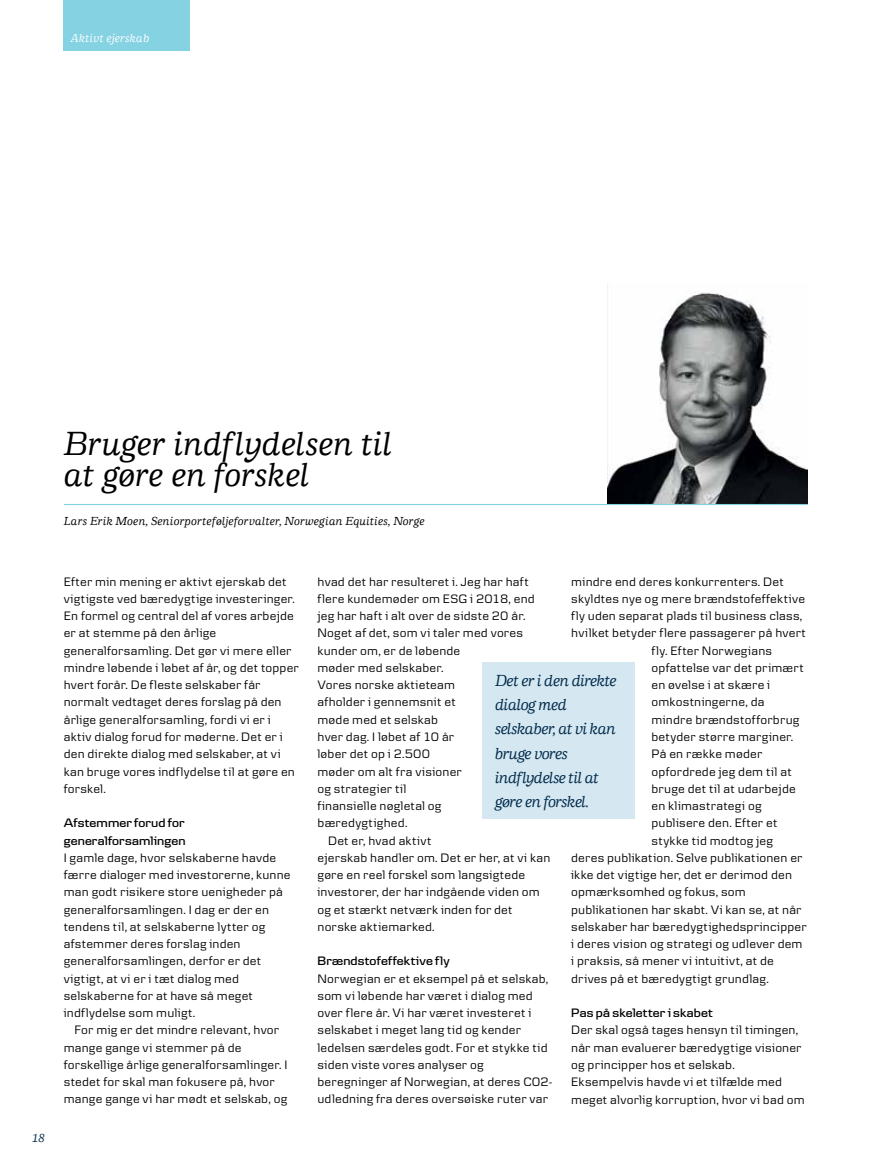
<style>
.page{position:relative;width:893px;height:1170px;background:#fff}
.page>*{position:absolute;margin:0;border:0;box-sizing:border-box;transform-origin:0 0}
.t1{font:italic 500 34.5px/31.5px "Danske Human";color:#000}
.t2{font:italic 500 16.5px/24px "Danske Human";letter-spacing:-.035em;color:#002a4b}
.t3{font:12.75px/17.2px "Danske Text";letter-spacing:.015em;color:#000}
.t4{font:600 12.75px/17.2px "Danske Headline";letter-spacing:.01em;color:#000}
.t5{font:italic 500 12px "Danske Human";letter-spacing:.015em;color:#000}
.t6{font:italic 500 12px "Danske Human";letter-spacing:.02em;color:#fff}
.t7{font:italic 500 12px "Danske Human";color:#002a4b}
</style>
<div class="page">
<img style="left:607px;top:284px;width:200px;height:220px">
<div style="left:482px;top:662px;width:152px;height:157px;background:#d5e7f0"></div>
<div style="left:63px;top:0;width:127px;height:50px;background:#84d2e2"></div>
<hr style="left:64px;top:504px;width:744px;height:1px;background:#84d2e2">
<p class="t6" style="left:71px;top:32px;width:80px">Aktivt ejerskab</p>
<h1 class="t1" style="left:64px;top:428px;width:330px">Bruger indflydelsen til at gøre en forskel</h1>
<p class="t5" style="left:64px;top:514px;width:363px">Lars Erik Moen, Seniorporteføljeforvalter, Norwegian Equities, Norge</p>
<p class="t7" style="left:32px;top:1131px;width:14px">18</p>
<p class="t3" style="left:64px;top:572px;width:237px">Efter min mening er aktivt ejerskab det vigtigste ved bæredygtige investeringer.<br>En formel og central del af vores arbejde er at stemme på den årlige generalforsamling. Det gør vi mere eller mindre løbende i løbet af år, og det topper hvert forår. De fleste selskaber får normalt vedtaget deres forslag på den årlige generalforsamling, fordi vi er i aktiv dialog forud for møderne. Det er i den direkte dialog med selskaber, at vi kan bruge vores indflydelse til at gøre en forskel.</p>
<p class="t4" style="left:64px;top:814px;width:123px">Afstemmer forud for generalforsamlingen</p>
<p class="t3" style="left:64px;top:848px;width:228px">I gamle dage, hvor selskaberne havde færre dialoger med investorerne, kunne man godt risikere store uenigheder på generalforsamlingen. I dag er der en tendens til, at selskaberne lytter og afstemmer deres forslag inden generalforsamlingen, derfor er det vigtigt, at vi er i tæt dialog med selskaberne for at have så meget indflydelse som muligt.</p>
<p class="t3" style="left:64px;top:1021px;width:225px;text-indent:11px">For mig er det mindre relevant, hvor mange gange vi stemmer på de forskellige årlige generalforsamlinger. I stedet for skal man fokusere på, hvor mange gange vi har mødt et selskab, og</p>
<p class="t3" style="left:317px;top:572px;width:213px">hvad det har resulteret i. Jeg har haft</p>
<p class="t3" style="left:317px;top:589px;width:219px">flere kundemøder om ESG i 2018, end</p>
<p class="t3" style="left:317px;top:607px;width:209px">jeg har haft i alt over de sidste 20 år.</p>
<p class="t3" style="left:317px;top:624px;width:207px">Noget af det, som vi taler med vores</p>
<p class="t3" style="left:317px;top:641px;width:144px">kunder om, er de løbende</p>
<p class="t3" style="left:317px;top:658px;width:127px">møder med selskaber.</p>
<p class="t3" style="left:317px;top:676px;width:139px">Vores norske aktieteam</p>
<p class="t3" style="left:317px;top:693px;width:140px">afholder i gennemsnit et</p>
<p class="t3" style="left:317px;top:710px;width:122px">møde med et selskab</p>
<p class="t3" style="left:317px;top:727px;width:138px">hver dag. I løbet af 10 år</p>
<p class="t3" style="left:317px;top:745px;width:114px">løber det op i 2.500</p>
<p class="t3" style="left:317px;top:762px;width:146px">møder om alt fra visioner</p>
<p class="t3" style="left:317px;top:779px;width:91px">og strategier til</p>
<p class="t3" style="left:317px;top:796px;width:126px">finansielle nøgletal og</p>
<p class="t3" style="left:317px;top:814px;width:91px">bæredygtighed.</p>
<p class="t3" style="left:328px;top:831px;width:105px">Det er, hvad aktivt</p>
<p class="t3" style="left:317px;top:848px;width:234px">ejerskab handler om. Det er her, at vi kan</p>
<p class="t3" style="left:317px;top:865px;width:209px">gøre en reel forskel som langsigtede</p>
<p class="t3" style="left:317px;top:883px;width:224px">investorer, der har indgående viden om</p>
<p class="t3" style="left:317px;top:900px;width:197px">og et stærkt netværk inden for det</p>
<p class="t3" style="left:317px;top:917px;width:119px">norske aktiemarked.</p>
<p class="t4" style="left:317px;top:952px;width:134px">Brændstofeffektive fly</p>
<p class="t3" style="left:317px;top:969px;width:236px">Norwegian er et eksempel på et selskab, som vi løbende har været i dialog med over flere år. Vi har været investeret i selskabet i meget lang tid og kender ledelsen særdeles godt. For et stykke tid siden viste vores analyser og beregninger af Norwegian, at deres CO2- udledning fra deres oversøiske ruter var</p>
<p class="t3" style="left:571px;top:572px;width:214px">mindre end deres konkurrenters. Det</p>
<p class="t3" style="left:571px;top:589px;width:235px">skyldtes nye og mere brændstofeffektive</p>
<p class="t3" style="left:571px;top:607px;width:233px">fly uden separat plads til business class,</p>
<p class="t3" style="left:571px;top:624px;width:236px">hvilket betyder flere passagerer på hvert</p>
<p class="t3" style="left:651px;top:641px;width:122px">fly. Efter Norwegians</p>
<p class="t3" style="left:651px;top:658px;width:154px">opfattelse var det primært</p>
<p class="t3" style="left:651px;top:676px;width:120px">en øvelse i at skære i</p>
<p class="t3" style="left:651px;top:693px;width:115px">omkostningerne, da</p>
<p class="t3" style="left:651px;top:710px;width:149px">mindre brændstofforbrug</p>
<p class="t3" style="left:651px;top:727px;width:143px">betyder større marginer.</p>
<p class="t3" style="left:651px;top:745px;width:112px">På en række møder</p>
<p class="t3" style="left:651px;top:762px;width:142px">opfordrede jeg dem til at</p>
<p class="t3" style="left:651px;top:779px;width:146px">bruge det til at udarbejde</p>
<p class="t3" style="left:651px;top:796px;width:112px">en klimastrategi og</p>
<p class="t3" style="left:651px;top:814px;width:128px">publisere den. Efter et</p>
<p class="t3" style="left:651px;top:831px;width:123px">stykke tid modtog jeg</p>
<p class="t3" style="left:571px;top:848px;width:233px">deres publikation. Selve publikationen er</p>
<p class="t3" style="left:571px;top:865px;width:222px">ikke det vigtige her, det er derimod den</p>
<p class="t3" style="left:571px;top:883px;width:176px">opmærksomhed og fokus, som</p>
<p class="t3" style="left:571px;top:900px;width:232px">publikationen har skabt. Vi kan se, at når</p>
<p class="t3" style="left:571px;top:917px;width:237px">selskaber har bæredygtighedsprincipper</p>
<p class="t3" style="left:571px;top:934px;width:233px">i deres vision og strategi og udlever dem</p>
<p class="t3" style="left:571px;top:952px;width:204px">i praksis, så mener vi intuitivt, at de</p>
<p class="t3" style="left:571px;top:969px;width:199px">drives på et bæredygtigt grundlag.</p>
<p class="t4" style="left:571px;top:1003px;width:143px">Pas på skeletter i skabet</p>
<p class="t3" style="left:571px;top:1021px;width:235px">Der skal også tages hensyn til timingen, når man evaluerer bæredygtige visioner og principper hos et selskab.<br>Eksempelvis havde vi et tilfælde med meget alvorlig korruption, hvor vi bad om</p>
<p class="t2" style="left:495px;top:669px;width:123px">Det er i den direkte dialog med selskaber, at vi kan bruge vores indflydelse til at gøre en forskel.</p>
</div>
